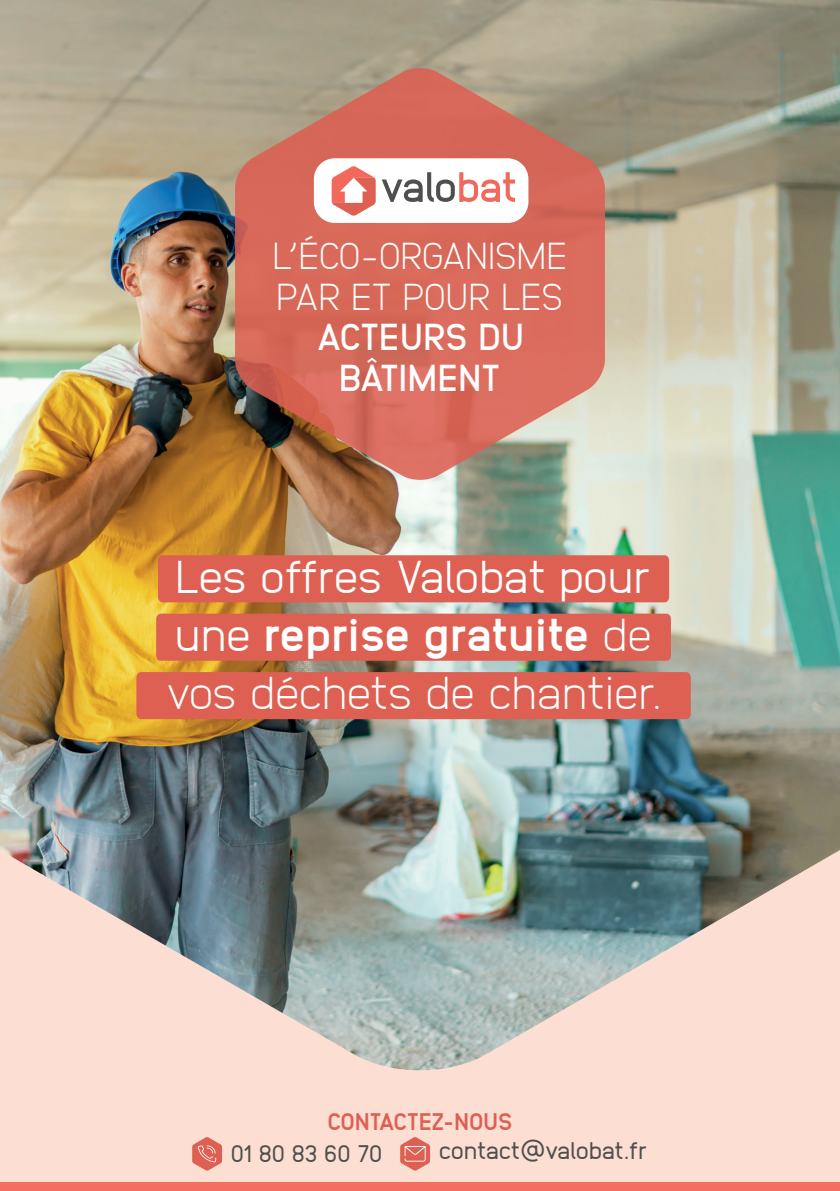
<style>
.page{position:relative;width:840px;height:1191px;background:#fff}
.page>*{position:absolute;margin:0;border:0;box-sizing:border-box;transform-origin:0 0}
.t1{font:300 46px/58px "Anodina";letter-spacing:-.05em;color:#fff}
.t2{font:200 37.6px/40.6px "Anodina";letter-spacing:-.03em;color:#fff;text-align:center}
.t3{font:24px "Anodina";letter-spacing:-.05em;color:#4e4f4f}
.t4{font:800 24px "Anodina";letter-spacing:-.03em;color:#dd6053}
.s1{font-weight:700}
.s2{font-weight:800}
.s3{font-weight:200}
</style>
<div class="page">
<div style="left:0;top:0;width:839px;height:1191px;background:#fdded2"></div>
<img style="left:0;top:0;width:839px;height:1071px">
<div style="left:156px;top:613px;width:514px;height:48px;background:#dd6053;border-radius:5px"></div>
<div style="left:158px;top:555px;width:510px;height:47px;background:#dd6053;border-radius:5px"></div>
<div style="left:136px;top:672px;width:554px;height:47px;background:#dd6053;border-radius:5px"></div>
<svg style="left:400px;top:1137px;width:30px;height:33px"></svg>
<svg style="left:192px;top:1137px;width:30px;height:33px"></svg>
<svg style="left:235px;top:67px;width:369px;height:414px;background:#c97463"></svg>
<div style="left:314px;top:158px;width:214px;height:65px;background:#fff;border-radius:21px"></div>
<svg style="left:331px;top:166px;width:44px;height:50px"></svg>
<svg style="left:381px;top:172px;width:133px;height:30px"></svg>
<div style="left:0;top:1182px;width:839px;height:9px;background:#f26f62"></div>
<p class="t2" style="left:272px;top:234px;width:296px">L’ÉCO-ORGANISME<br>PAR ET POUR LES<br><span class="s1">ACTEURS DU<br>BÂTIMENT</span></p>
<p class="t1" style="left:165px;top:546px;width:498px">Les offres Valobat pour une <span class="s2">reprise gratuite</span> <span class="s3">de vos déchets de chantier.</span></p>
<p class="t4" style="left:327px;top:1104px;width:187px">CONTACTEZ-NOUS</p>
<p class="t3" style="left:230px;top:1136px;width:154px">01 80 83 60 70</p>
<p class="t3" style="left:438px;top:1133px;width:211px">contact@valobat.fr</p>
</div>
